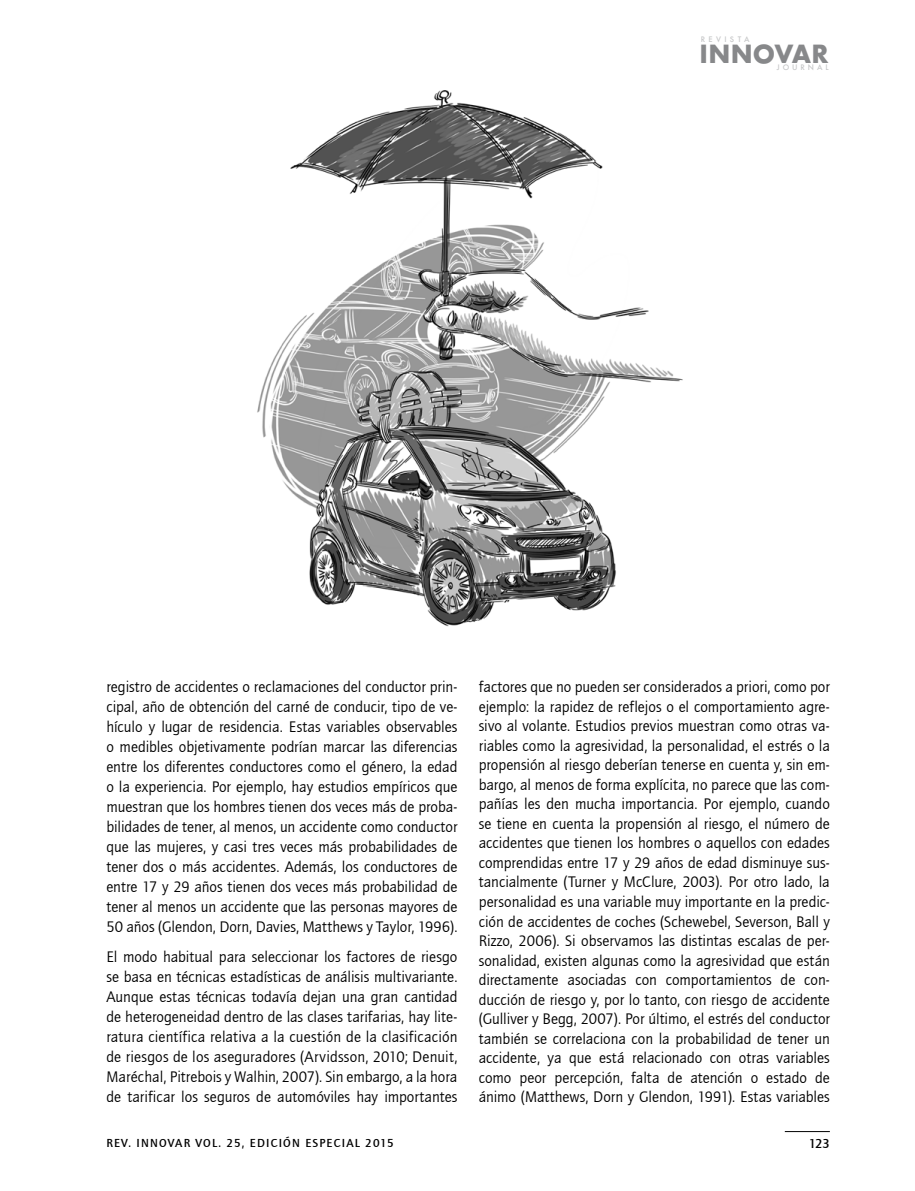
<style>
.page{position:relative;width:915px;height:1191px;background:#fff}
.page>*{position:absolute;margin:0;border:0;box-sizing:border-box;transform-origin:0 0}
.t1{font:700 27.3px "Futura TEE";letter-spacing:.005em;color:#87888a}
._1_textoESPAÑOL{font:15.75px/19.5px "Quay Sans ITCTT Book";color:#000;text-align:justify}
._0_página{font:13.5px "Quay Sans Md ITCTT";color:#000}
.t2{font:12px "Quay Sans Md ITCTT";letter-spacing:.1em;color:#000}
.t3{font:500 8.25px "Futura TEE";letter-spacing:.36em;color:#c6c7c8}
.t4{font:500 8.25px "Futura TEE";letter-spacing:.4em;color:#c6c7c8}
</style>
<div class="page">
<hr style="left:784px;top:1131px;width:45px;height:1px;background:#000">
<img style="left:257px;top:90px;width:426px;height:537px">
<p class="t4" style="left:700px;top:34px;width:50px">REVISTA</p>
<h1 class="t1" style="left:699px;top:37px;width:130px">INNOVAR</h1>
<p class="t3" style="left:776px;top:62px;width:53px">JOURNAL</p>
<p class="_1_textoESPAÑOL" style="left:106px;top:677px;width:352px;line-height:20px">registro de accidentes o reclamaciones del conductor prin&shy;cipal, año de obtención del carné de conducir, tipo de ve&shy;hículo y lugar de residencia. Estas variables observables o medibles objetivamente podrían marcar las diferencias entre los diferentes conductores como el género, la edad o la experiencia. Por ejemplo, hay estudios empíricos que muestran que los hombres tienen dos veces más de proba&shy;bilidades de tener, al menos, un accidente como conductor que las mujeres, y casi tres veces más probabilidades de tener dos o más accidentes. Además, los conductores de entre 17 y 29 años tienen dos veces más probabilidad de tener al menos un accidente que las personas mayores de 50 años (Glendon, Dorn, Davies, Matthews y Taylor, 1996).</p>
<p class="_1_textoESPAÑOL" style="left:106px;top:947px;width:352px;line-height:20px">El modo habitual para seleccionar los factores de riesgo se basa en técnicas estadísticas de análisis multivariante.<br>Aunque estas técnicas todavía dejan una gran cantidad de heterogeneidad dentro de las clases tarifarias, hay lite&shy;ratura científica relativa a la cuestión de la clasificación de riesgos de los aseguradores (Arvidsson, 2010; Denuit, Maréchal, Pitrebois y Walhin, 2007). Sin embargo, a la hora de tarificar los seguros de automóviles hay importantes</p>
<p class="_1_textoESPAÑOL" style="left:478px;top:677px;width:352px">factores que no pueden ser considerados a priori, como por ejemplo: la rapidez de reflejos o el comportamiento agre&shy;sivo al volante. Estudios previos muestran como otras va&shy;riables como la agresividad, la personalidad, el estrés o la propensión al riesgo deberían tenerse en cuenta y, sin em&shy;bargo, al menos de forma explícita, no parece que las com&shy;pañías les den mucha importancia. Por ejemplo, cuando se tiene en cuenta la propensión al riesgo, el número de accidentes que tienen los hombres o aquellos con edades comprendidas entre 17 y 29 años de edad disminuye sus&shy;tancialmente (Turner y McClure, 2003). Por otro lado, la personalidad es una variable muy importante en la predic&shy;ción de accidentes de coches (Schewebel, Severson, Ball y Rizzo, 2006). Si observamos las distintas escalas de per&shy;sonalidad, existen algunas como la agresividad que están directamente asociadas con comportamientos de con&shy;ducción de riesgo y, por lo tanto, con riesgo de accidente (Gulliver y Begg, 2007). Por último, el estrés del conductor también se correlaciona con la probabilidad de tener un accidente, ya que está relacionado con otras variables como peor percepción, falta de atención o estado de ánimo (Matthews, Dorn y Glendon, 1991). Estas variables</p>
<p class="t2" style="left:106px;top:1136px;width:288px">REV. INNOVAR VOL. 25, EDICIÓN ESPECIAL 2015</p>
<p class="_0_página" style="left:808px;top:1136px;width:22px">123</p>
</div>
